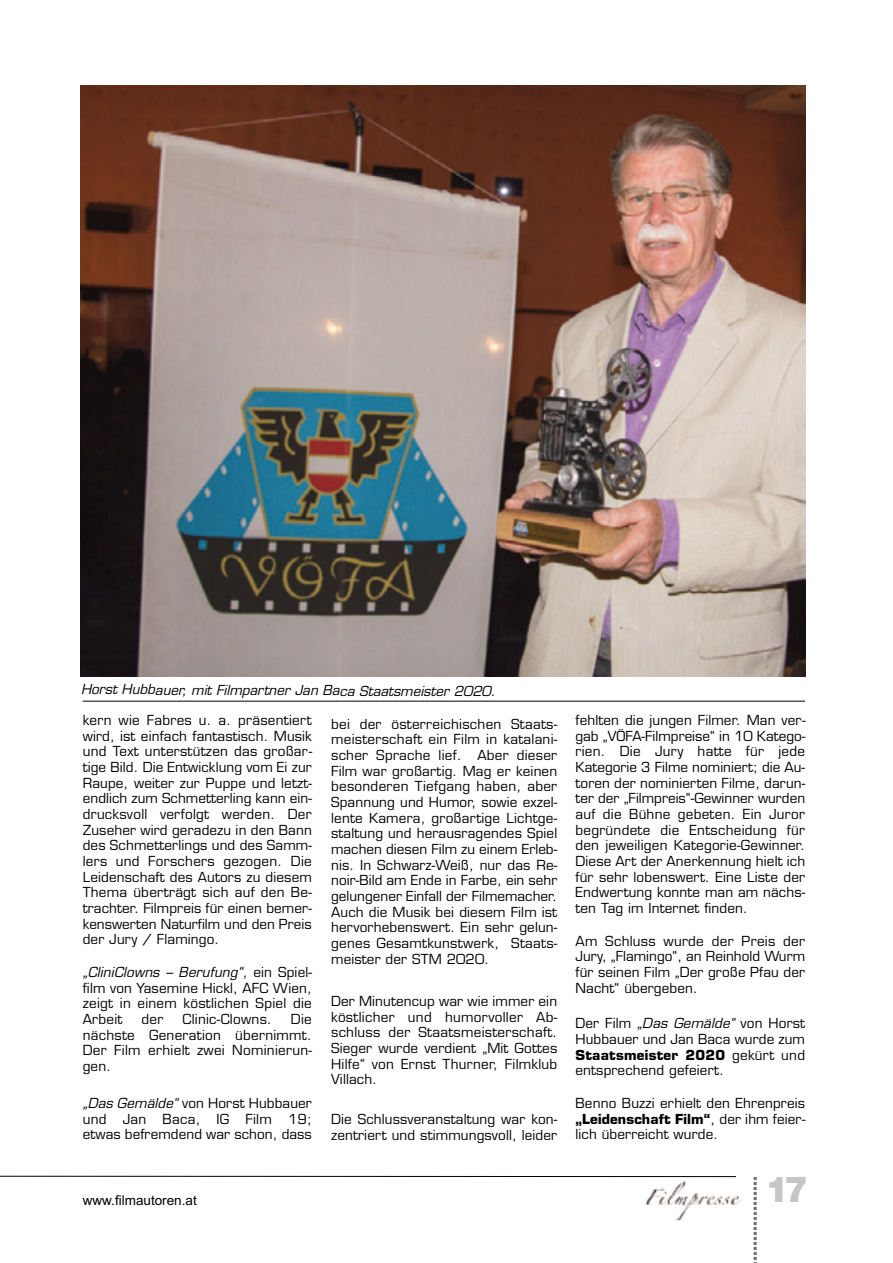
<style>
.page{position:relative;width:893px;height:1263px;background:#fff}
.page>*{position:absolute;margin:0;border:0;box-sizing:border-box;transform-origin:0 0}
.t1{font:900 36px "Helvetica Neue LT Std";color:#c6c6c6}
.t2{font:900 15px "Helvetica Neue LT Std";color:#706f6f}
.t3{font:13.5px/15.6px "Eurostile LT Std";letter-spacing:.01em;color:#000;text-align:justify}
.t4{font:italic 13.5px "Eurostile LT Std";color:#000}
.t5{font:13.5px "Arial";color:#000}
.s1{font-style:italic}
.s2{font-weight:700}
</style>
<div class="page">
<img style="left:644px;top:1177px;width:97px;height:45px">
<svg style="left:0;top:1175px;width:736px;height:2px"></svg>
<hr style="left:83px;top:701px;width:722px;height:1px;background:#000">
<img style="left:81px;top:85px;width:724px;height:592px">
<p class="t4" style="left:81px;top:682px;width:416px">Horst Hubbauer, mit Filmpartner Jan Baca Staatsmeister 2020.</p>
<p class="t3" style="left:83px;top:712px;width:231px">kern wie Fabres u. a. präsentiert wird, ist einfach fantastisch. Musik und Text unterstützen das großar&shy;tige Bild. Die Entwicklung vom Ei zur Raupe, weiter zur Puppe und letzt&shy;endlich zum Schmetterling kann ein&shy;drucksvoll verfolgt werden. Der Zuseher wird geradezu in den Bann des Schmetterlings und des Samm&shy;lers und Forschers gezogen. Die Leidenschaft des Autors zu diesem Thema überträgt sich auf den Be&shy;trachter. Filmpreis für einen bemer&shy;kenswerten Naturfilm und den Preis der Jury / Flamingo.</p>
<p class="t3" style="left:83px;top:964px;width:231px"><span class="s1">„CliniClowns – Berufung“,</span> ein Spiel&shy;film von Yasemine Hickl, AFC Wien, zeigt in einem köstlichen Spiel die Arbeit</p>
<p class="t3" style="left:142px;top:1011px;width:23px">der</p>
<p class="t3" style="left:182px;top:1011px;width:91px">Clinic-Clowns.</p>
<p class="t3" style="left:83px;top:1011px;width:231px;text-indent:208px">Die nächste Generation übernimmt.<br>Der Film erhielt zwei Nominierun&shy;gen.</p>
<p class="t3" style="left:83px;top:1095px;width:231px"><span class="s1">„Das Gemälde“</span> von Horst Hubbauer und Jan Baca, IG Film 19; etwas befremdend war schon, dass</p>
<p class="t3" style="left:331px;top:716px;width:228px">bei der österreichischen Staats&shy;meisterschaft ein Film in katalani&shy;scher Sprache lief. Aber dieser Film war großartig. Mag er keinen besonderen Tiefgang haben, aber Spannung und Humor, sowie exzel&shy;lente Kamera, großartige Lichtge&shy;staltung und herausragendes Spiel machen diesen Film zu einem Erleb&shy;nis. In Schwarz-Weiß, nur das Re&shy;noir-Bild am Ende in Farbe, ein sehr gelungener Einfall der Filmemacher.<br>Auch die Musik bei diesem Film ist hervorhebenswert. Ein sehr gelun&shy;genes Gesamtkunstwerk, Staats&shy;meister der STM 2020.</p>
<p class="t3" style="left:331px;top:993px;width:228px">Der Minutencup war wie immer ein köstlicher und humorvoller Ab&shy;schluss der Staatsmeisterschaft.<br>Sieger wurde verdient „Mit Gottes Hilfe“ von Ernst Thurner, Filmklub Villach.</p>
<p class="t3" style="left:331px;top:1112px;width:228px">Die Schlussveranstaltung war kon&shy;zentriert und stimmungsvoll, leider</p>
<p class="t5" style="left:83px;top:1191px;width:116px">www.filmautoren.at</p>
<p class="t3" style="left:575px;top:712px;width:232px">fehlten die jungen Filmer. Man ver&shy;gab „VÖFA-Filmpreise“ in 10 Katego&shy;rien. Die Jury hatte für jede Kategorie 3 Filme nominiert; die Au&shy;toren der nominierten Filme, darun&shy;ter der „Filmpreis“-Gewinner wurden auf die Bühne gebeten. Ein Juror begründete die Entscheidung für den jeweiligen Kategorie-Gewinner.<br>Diese Art der Anerkennung hielt ich für sehr lobenswert. Eine Liste der Endwertung konnte man am nächs&shy;ten Tag im Internet finden.</p>
<p class="t3" style="left:575px;top:933px;width:231px">Am Schluss wurde der Preis der Jury, „Flamingo“, an Reinhold Wurm für seinen Film „Der große Pfau der Nacht“ übergeben.</p>
<p class="t3" style="left:575px;top:1016px;width:231px">Der Film <span class="s1">„Das Gemälde“</span> von Horst Hubbauer und Jan Baca wurde zum <span class="s2">Staatsmeister 2020</span> gekürt und entsprechend gefeiert.</p>
<p class="t3" style="left:575px;top:1095px;width:232px">Benno Buzzi erhielt den Ehrenpreis <span class="s2">„Leidenschaft Film“</span>, der ihm feier&shy;lich überreicht wurde.</p>
<h1 class="t1" style="left:765px;top:1167px;width:45px">17</h1>
<p class="t2" style="left:742px;top:1261px;width:87px;rotate:-90deg">.................</p>
</div>
